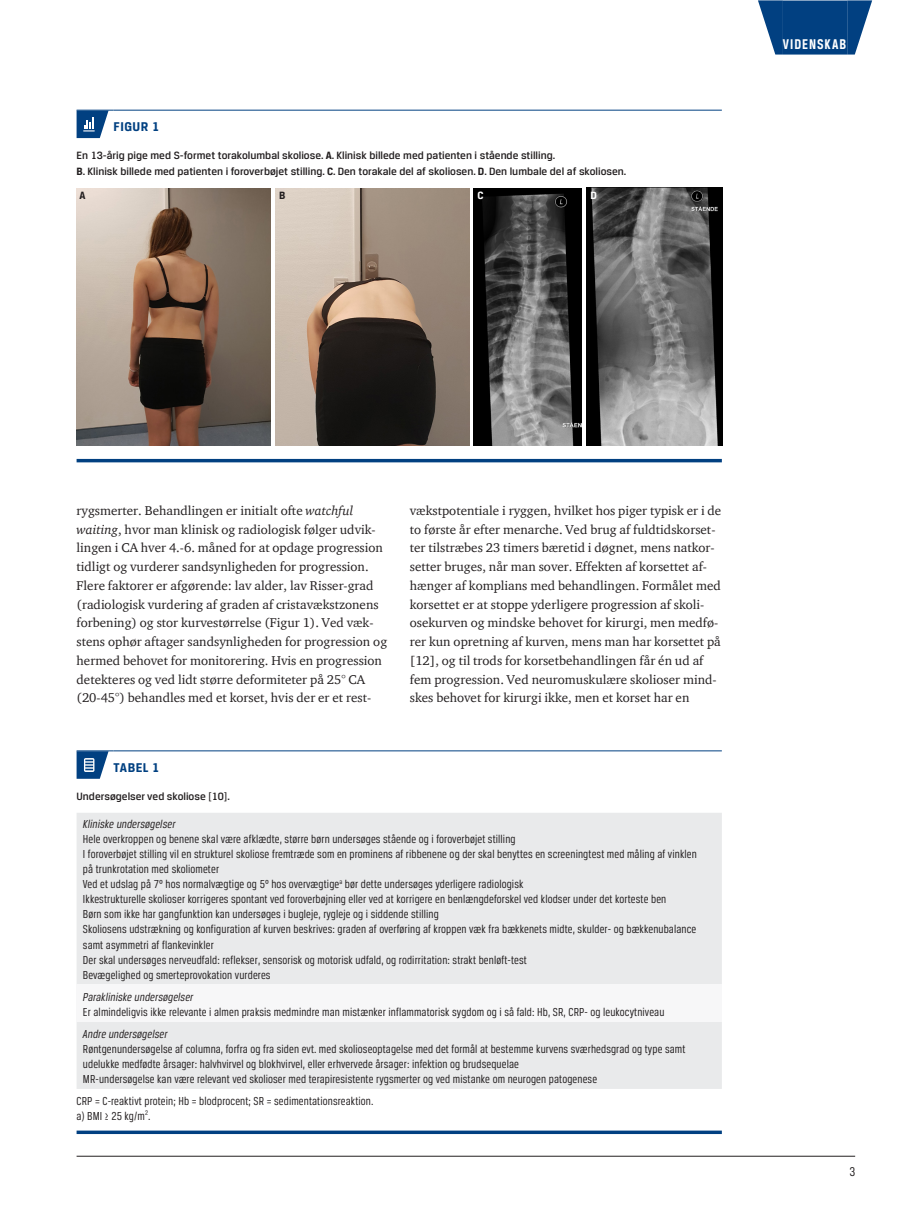
<style>
.page{position:relative;width:919px;height:1217px;background:#fff}
.page>*{position:absolute;margin:0;border:0;box-sizing:border-box;transform-origin:0 0}
.t1{font:700 15px "Breuer Condensed";letter-spacing:.065em;color:#fff}
.t2{font:700 13.5px "Breuer Text";letter-spacing:.035em;color:#014081}
.t3{font:13.5px "Breuer Condensed";color:#231f20}
.t4{font:13.05px/18.8px "ITC Charter Com";color:#231f20}
.t5{font:12.3px/15px "Breuer Condensed";letter-spacing:.01em;color:#231f20}
.t6{font:italic 12.3px "Breuer Condensed";letter-spacing:.01em;color:#231f20}
.t7{font:500 11.25px/15.8px "Breuer Text";color:#231f20}
.t8{font:700 11.25px "Breuer Text";color:#231f20}
.t9{font:700 11.25px "Breuer Text";color:#fff}
.s1{font-weight:700}
.s2{font-style:italic}
</style>
<div class="page">
<hr style="left:77px;top:1155px;width:778px;height:1px;background:#231f20">
<div style="left:782px;top:1px;width:65px;height:54px;background:#014081"></div>
<svg style="left:758px;top:0;width:24px;height:55px"></svg>
<svg style="left:847px;top:0;width:25px;height:55px"></svg>
<hr style="left:113px;top:750px;width:608px;height:1px;background:#014081">
<hr style="left:77px;top:750px;width:36px;height:1px;background:#014081">
<svg style="left:77px;top:751px;width:31px;height:27px"></svg>
<div style="left:77px;top:813px;width:644px;height:275px;background:#e9eaeb"></div>
<div style="left:77px;top:984px;width:644px;height:37px;background:#f7f7f8"></div>
<hr style="left:77px;top:1130px;width:644px;height:3px;background:#014081">
<hr style="left:113px;top:110px;width:608px;height:1px;background:#014081">
<hr style="left:77px;top:110px;width:36px;height:1px;background:#014081">
<svg style="left:77px;top:110px;width:31px;height:28px"></svg>
<img style="left:586px;top:188px;width:136px;height:257px">
<img style="left:77px;top:188px;width:193px;height:257px">
<img style="left:275px;top:188px;width:194px;height:257px">
<img style="left:473px;top:188px;width:108px;height:257px">
<hr style="left:77px;top:459px;width:644px;height:3px;background:#014081">
<p class="t2" style="left:113px;top:119px;width:47px">FIGUR 1</p>
<p class="t7" style="left:77px;top:147px;width:551px">En 13-årig pige med S-formet torakolumbal skoliose. <span class="s1">A</span>. Klinisk billede med patienten i stående stilling.<br><span class="s1">B</span>. Klinisk billede med patienten i foroverbøjet stilling. <span class="s1">C</span>. Den torakale del af skoliosen. <span class="s1">D</span>. Den lumbale del af skoliosen.</p>
<p class="t8" style="left:80px;top:189px;width:8px">A</p>
<p class="t8" style="left:279px;top:189px;width:8px">B</p>
<p class="t9" style="left:477px;top:189px;width:8px">C</p>
<p class="t9" style="left:590px;top:189px;width:8px">D</p>
<p class="t1" style="left:782px;top:35px;width:65px">VIDENSKAB</p>
<p class="t4" style="left:77px;top:500px;width:312px">rygsmerter. Behandlingen er initialt ofte <span class="s2">watchful waiting</span>, hvor man klinisk og radiologisk følger udvik&shy;lingen i CA hver 4.-6. måned for at opdage progression tidligt og vurderer sandsynligheden for progression.<br>Flere faktorer er afgørende: lav alder, lav Risser-grad (radiologisk vurdering af graden af cristavækstzonens forbening) og stor kurvestørrelse (Figur 1). Ved væk&shy;stens ophør aftager sandsynligheden for progression og hermed behovet for monitorering. Hvis en progression detekteres og ved lidt større deformiteter på 25° CA (20-45°) behandles med et korset, hvis der er et rest-</p>
<p class="t4" style="left:410px;top:500px;width:313px">vækstpotentiale i ryggen, hvilket hos piger typisk er i de to første år efter menarche. Ved brug af fuldtidskorset&shy;ter tilstræbes 23 timers bæretid i døgnet, mens natkor&shy;setter bruges, når man sover. Effekten af korsettet af&shy;hænger af komplians med behandlingen. Formålet med korsettet er at stoppe yderligere progression af skoli&shy;osekurven og mindske behovet for kirurgi, men medfø&shy;rer kun opretning af kurven, mens man har korsettet på [12], og til trods for korsetbehandlingen får én ud af fem progression. Ved neuromuskulære skolioser mind&shy;skes behovet for kirurgi ikke, men et korset har en</p>
<p class="t2" style="left:113px;top:759px;width:48px">TABEL 1</p>
<p class="t7" style="left:77px;top:788px;width:155px">Undersøgelser ved skoliose [10].</p>
<p class="t6" style="left:83px;top:817px;width:94px">Kliniske undersøgelser</p>
<p class="t5" style="left:83px;top:831px;width:615px">Hele overkroppen og benene skal være afklædte, større børn undersøges stående og i foroverbøjet stilling<br>I foroverbøjet stilling vil en strukturel skoliose fremtræde som en prominens af ribbenene og der skal benyttes en screeningtest med måling af vinklen på trunkrotation med skoliometer<br>Ved et udslag på 7° hos normalvægtige og 5° hos overvægtige<sup>a</sup> bør dette undersøges yderligere radiologisk<br>Ikkestrukturelle skolioser korrigeres spontant ved foroverbøjning eller ved at korrigere en benlængdeforskel ved klodser under det korteste ben<br>Børn som ikke har gangfunktion kan undersøges i bugleje, rygleje og i siddende stilling<br>Skoliosens udstrækning og konfiguration af kurven beskrives: graden af overføring af kroppen væk fra bækkenets midte, skulder- og bækkenubalance samt asymmetri af flankevinkler<br>Der skal undersøges nerveudfald: reflekser, sensorisk og motorisk udfald, og rodirritation: strakt benløft-test<br>Bevægelighed og smerteprovokation vurderes</p>
<p class="t6" style="left:83px;top:989px;width:112px">Parakliniske undersøgelser</p>
<p class="t5" style="left:83px;top:1003px;width:583px">Er almindeligvis ikke relevante i almen praksis medmindre man mistænker inflammatorisk sygdom og i så fald: Hb, SR, CRP- og leukocytniveau</p>
<p class="t6" style="left:83px;top:1026px;width:86px">Andre undersøgelser</p>
<p class="t5" style="left:83px;top:1040px;width:604px">Røntgenundersøgelse af columna, forfra og fra siden evt. med skolioseoptagelse med det formål at bestemme kurvens sværhedsgrad og type samt udelukke medfødte årsager: halvhvirvel og blokhvirvel, eller erhvervede årsager: infektion og brudsequelae<br>MR-undersøgelse kan være relevant ved skolioser med terapiresistente rygsmerter og ved mistanke om neurogen patogenese</p>
<p class="t5" style="left:77px;top:1092px;width:298px">CRP = C-reaktivt protein; Hb = blodprocent; SR = sedimentationsreaktion. a) BMI ≥ 25 kg/m<sup>2</sup>.</p>
<p class="t3" style="left:849px;top:1163px;width:7px">3</p>
</div>
